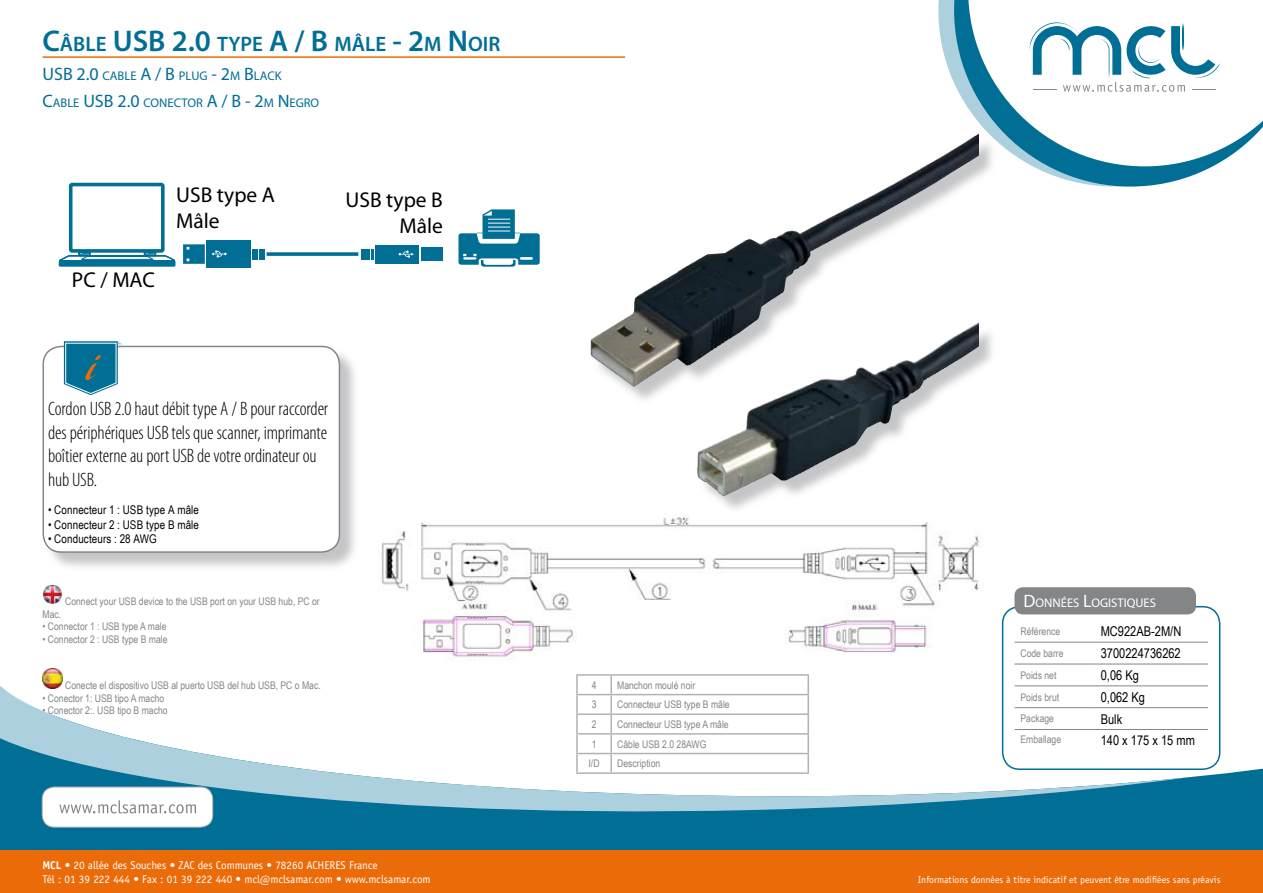
<style>
.page{position:relative;width:1263px;height:893px;background:#fff}
.page>*{position:absolute;margin:0;border:0;box-sizing:border-box;transform-origin:0 0}
.t1{font:21.45px/25.8px "Myriad";color:#000}
.t2{font:600 21px "Myriad Pro";color:#006e95}
.t3{font:300 condensed 19.5px/23.4px "Myriad Pro";letter-spacing:-.01em;color:#000}
.t4{font:13.5px "Arial Narrow";color:#000}
.t5{font:12.6px/26.5px "Myriad Pro";color:#006e95}
.t6{font:12.6px "Myriad Pro";color:#fff}
.t7{font:12px "Arial Narrow";letter-spacing:.01em;color:#000}
.t8{font:11.25px/13.5px "Officina Sans Std";letter-spacing:-.005em;color:#fff}
.t9{font:10.5px "Arial Narrow";color:#848587}
.t10{font:9.75px "Officina Sans Std";color:#fff}
.s1{font-size:30px}
.s2{font-size:18px}
.s3{font-weight:700}
</style>
<div class="page">
<svg style="left:938px;top:0;width:16px;height:83px"></svg>
<svg style="left:954px;top:0;width:259px;height:187px"></svg>
<svg style="left:968px;top:0;width:295px;height:166px"></svg>
<svg style="left:0;top:715px;width:1263px;height:135px;background:#187b9f"></svg>
<svg style="left:0;top:652px;width:1188px;height:169px"></svg>
<div style="left:0;top:850px;width:1263px;height:43px;background:#eb6b09"></div>
<div style="left:42px;top:787px;width:171px;height:40px;background:#fff;border-radius:12px"></div>
<div style="left:42px;top:787px;width:171px;height:40px;border:1px solid #b1b2b4;border-radius:12px"></div>
<svg style="left:1029px;top:22px;width:191px;height:70px"></svg>
<hr style="left:43px;top:56px;width:582px;height:2px;background:#eb6b09">
<img style="left:43px;top:585px;width:19px;height:19px">
<div style="left:1002px;top:606px;width:218px;height:164px;border:2px solid #006e95;border-radius:17px"></div>
<div style="left:1014px;top:587px;width:182px;height:27px;background:#848587;border-radius:9px"></div>
<hr style="left:1014px;top:642px;width:81px;height:1px;background:#848587">
<hr style="left:1095px;top:642px;width:113px;height:1px;background:#848587">
<hr style="left:1014px;top:664px;width:81px;height:1px;background:#848587">
<hr style="left:1095px;top:664px;width:113px;height:1px;background:#848587">
<hr style="left:1014px;top:685px;width:81px;height:1px;background:#848587">
<hr style="left:1095px;top:685px;width:113px;height:1px;background:#848587">
<hr style="left:1014px;top:707px;width:81px;height:1px;background:#848587">
<hr style="left:1095px;top:707px;width:113px;height:1px;background:#848587">
<hr style="left:1014px;top:729px;width:81px;height:1px;background:#848587">
<hr style="left:1095px;top:729px;width:113px;height:1px;background:#848587">
<div style="left:591px;top:136px;width:407px;height:380px;background:#b1b2b4;opacity:.75"></div>
<img style="left:863px;top:329px;width:115px;height:105px">
<div style="left:44px;top:347px;width:315px;height:225px;background:#b1b2b4;opacity:.75"></div>
<div style="left:43px;top:346px;width:296px;height:206px;background:#fff;border-radius:18px"></div>
<div style="left:43px;top:346px;width:297px;height:207px;border:2px solid #848587;border-radius:18px"></div>
<svg style="left:64px;top:341px;width:59px;height:54px"></svg>
<svg style="left:59px;top:800px;width:137px;height:13px"></svg>
<img style="left:43px;top:669px;width:20px;height:20px">
<div style="left:69px;top:183px;width:96px;height:70px;border:4px solid #006e95;border-radius:2px"></div>
<div style="left:59px;top:260px;width:116px;height:7px;background:#006e95;border-radius:2px"></div>
<svg style="left:59px;top:252px;width:117px;height:10px"></svg>
<div style="left:421px;top:247px;width:21px;height:14px;background:#006e95"></div>
<div style="left:375px;top:245px;width:44px;height:18px;background:#006e95"></div>
<svg style="left:399px;top:251px;width:15px;height:7px"></svg>
<svg style="left:361px;top:249px;width:12px;height:10px"></svg>
<svg style="left:183px;top:244px;width:22px;height:20px"></svg>
<svg style="left:252px;top:249px;width:13px;height:10px"></svg>
<div style="left:207px;top:240px;width:44px;height:28px;background:#006e95"></div>
<svg style="left:211px;top:251px;width:16px;height:7px"></svg>
<svg style="left:267px;top:252px;width:91px;height:4px"></svg>
<svg style="left:458px;top:209px;width:82px;height:58px"></svg>
<img style="left:378px;top:513px;width:611px;height:150px">
<hr style="left:576px;top:674px;width:35px;height:2px;background:#b1b2b4">
<hr style="left:611px;top:674px;width:198px;height:2px;background:#b1b2b4">
<hr style="left:576px;top:694px;width:35px;height:1px;background:#b1b2b4">
<hr style="left:611px;top:694px;width:198px;height:1px;background:#b1b2b4">
<hr style="left:576px;top:713px;width:35px;height:2px;background:#b1b2b4">
<hr style="left:611px;top:713px;width:198px;height:2px;background:#b1b2b4">
<hr style="left:576px;top:733px;width:35px;height:2px;background:#b1b2b4">
<hr style="left:611px;top:733px;width:198px;height:2px;background:#b1b2b4">
<hr style="left:576px;top:753px;width:35px;height:1px;background:#b1b2b4">
<svg style="left:576px;top:676px;width:2px;height:96px"></svg>
<hr style="left:611px;top:753px;width:198px;height:1px;background:#b1b2b4">
<svg style="left:610px;top:676px;width:2px;height:96px"></svg>
<svg style="left:807px;top:676px;width:2px;height:96px"></svg>
<hr style="left:576px;top:772px;width:35px;height:2px;background:#b1b2b4">
<hr style="left:611px;top:772px;width:198px;height:2px;background:#b1b2b4">
<h2 class="t2" style="left:43px;top:31px;width:459px"><span class="s1">C</span>ÂBLE <span class="s1">USB 2.0</span> TYPE <span class="s1">A / B</span> MÂLE <span class="s1">- 2</span>M <span class="s1">N</span>OIR</h2>
<p class="t5" style="left:43px;top:63px;width:278px"><span class="s2">USB 2.0</span> CABLE <span class="s2">A / B</span> PLUG <span class="s2">- 2</span>M <span class="s2">B</span>LACK<br><span class="s2">C</span>ABLE <span class="s2">USB 2.0</span> CONECTOR <span class="s2">A / B - 2</span>M <span class="s2">N</span> EGRO</p>
<h1 class="t1" style="left:72px;top:268px;width:84px">PC / MAC</h1>
<h1 class="t1" style="left:176px;top:183px;width:100px">USB type A<br>Mâle</h1>
<h1 class="t1" style="left:346px;top:188px;width:99px;text-align:right">USB type B<br>Mâle</h1>
<h3 class="t3" style="left:48px;top:397px;width:282px">Cordon USB 2.0 haut débit type A / B pour raccorder des périphériques USB tels que scanner, imprimante boîtier externe au port USB de votre ordinateur ou hub USB.</h3>
<p class="t7" style="left:48px;top:501px;width:153px">• Connecteur 1 : USB type A mâle</p>
<p class="t7" style="left:48px;top:516px;width:153px">• Connecteur 2 : USB type B mâle</p>
<p class="t7" style="left:48px;top:530px;width:110px">• Conducteurs : 28 AWG</p>
<p class="t9" style="left:65px;top:593px;width:256px">Connect your USB device to the USB port on your USB hub, PC or</p>
<p class="t9" style="left:43px;top:606px;width:20px">Mac.</p>
<p class="t9" style="left:43px;top:619px;width:126px">• Connector 1 : USB type A male</p>
<p class="t9" style="left:43px;top:631px;width:127px">• Connector 2 : USB type B male</p>
<p class="t9" style="left:65px;top:677px;width:257px">Conecte el dispositivo USB al puerto USB del hub USB, PC o Mac.</p>
<p class="t9" style="left:43px;top:690px;width:123px">• Conector 1: USB tipo A macho</p>
<p class="t9" style="left:43px;top:703px;width:127px">• Conector 2:. USB tipo B macho</p>
<p class="t8" style="left:42px;top:858px;width:390px"><span class="s3">MCL •</span> 20 allée des Souches • ZAC des Communes • 78260 ACHERES France<br>Tél : 01 39 222 444 • Fax : 01 39 222 440 • mcl@mclsamar.com • www.mclsamar.com</p>
<p class="t9" style="left:592px;top:677px;width:6px">4</p>
<p class="t9" style="left:617px;top:677px;width:80px">Manchon moulé noir</p>
<p class="t9" style="left:592px;top:697px;width:6px">3</p>
<p class="t9" style="left:617px;top:697px;width:114px">Connecteur USB type B mâle</p>
<p class="t9" style="left:592px;top:716px;width:6px">2</p>
<p class="t9" style="left:617px;top:716px;width:113px">Connecteur USB type A mâle</p>
<p class="t9" style="left:592px;top:736px;width:6px">1</p>
<p class="t9" style="left:617px;top:736px;width:91px">Câble USB 2.0 28AWG</p>
<p class="t9" style="left:589px;top:756px;width:13px">I/D</p>
<p class="t9" style="left:617px;top:756px;width:45px">Description</p>
<p class="t6" style="left:1023px;top:595px;width:133px"><span class="s2">D</span>ONNÉES <span class="s2">L</span>OGISTIQUES</p>
<p class="t9" style="left:1020px;top:624px;width:41px">Référence</p>
<p class="t4" style="left:1101px;top:621px;width:82px">MC922AB-2M/N</p>
<p class="t9" style="left:1020px;top:645px;width:45px">Code barre</p>
<p class="t4" style="left:1101px;top:643px;width:82px">3700224736262</p>
<p class="t9" style="left:1020px;top:667px;width:37px">Poids net</p>
<p class="t4" style="left:1101px;top:665px;width:40px">0,06 Kg</p>
<p class="t9" style="left:1020px;top:689px;width:40px">Poids brut</p>
<p class="t4" style="left:1101px;top:687px;width:46px">0,062 Kg</p>
<p class="t9" style="left:1020px;top:711px;width:35px">Package</p>
<p class="t4" style="left:1101px;top:709px;width:23px">Bulk</p>
<p class="t9" style="left:1020px;top:732px;width:42px">Emballage</p>
<p class="t4" style="left:1101px;top:731px;width:96px">140 x 175 x 15 mm</p>
<p class="t10" style="left:918px;top:874px;width:304px">Informations données à titre indicatif et peuvent être modifiées sans préavis</p>
</div>
